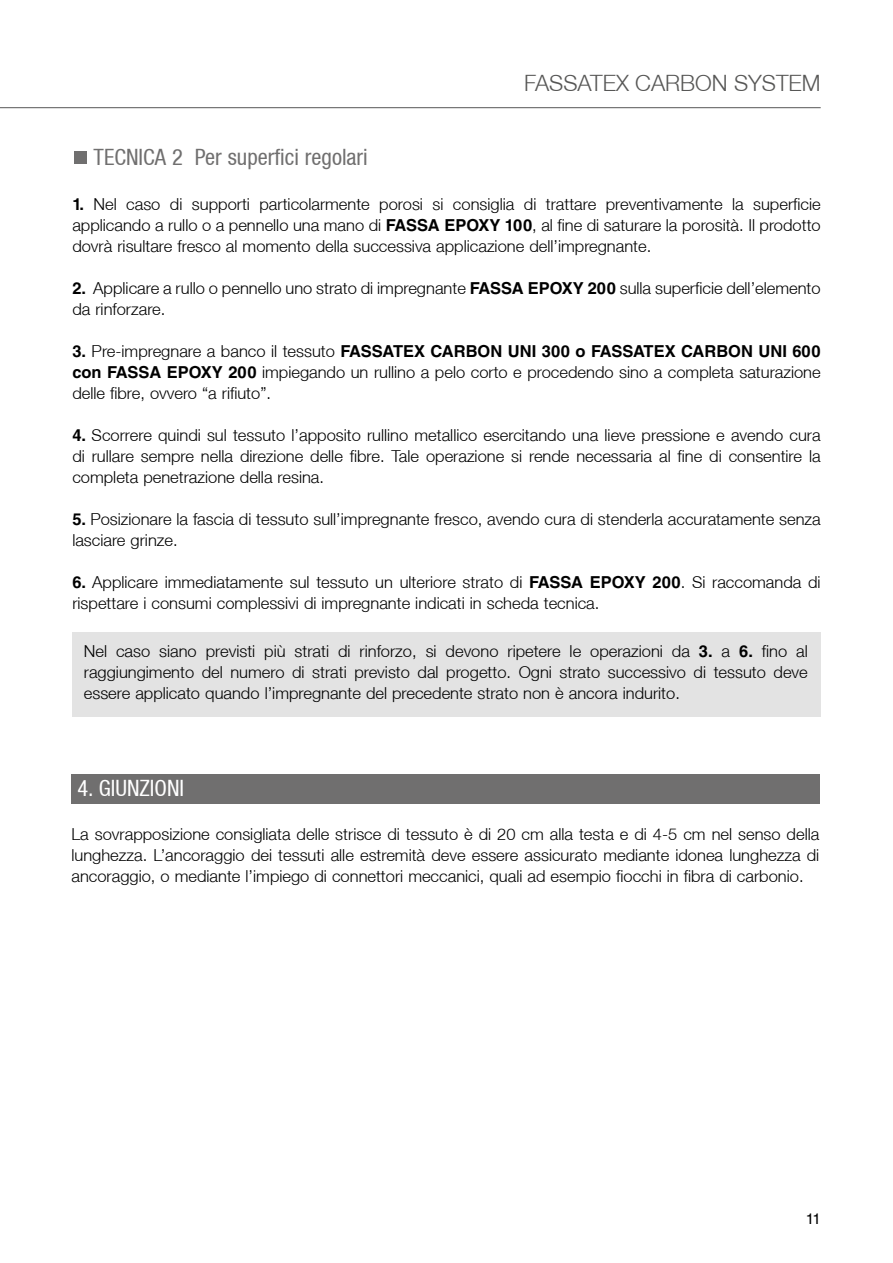
<style>
.page{position:relative;width:893px;height:1263px;background:#fff}
.page>*{position:absolute;margin:0;border:0;box-sizing:border-box;transform-origin:0 0}
.t1{font:condensed 22.5px "Helvetica Neue LT";color:#706f6f}
.t2{font:300 22.5px "Helvetica Neue LT";color:#575756}
.t3{font:condensed 22.5px "Helvetica Neue LT";color:#fff}
.t4{font:300 16.5px/21px "Helvetica Neue LT";color:#000;text-align:justify}
.t5{font:700 16.5px "Helvetica LT Std";color:#000}
.t6{font:15px "Helvetica LT Std";color:#000}
.s1{font-family:"Helvetica LT Std";font-weight:700}
.s2{font-family:"Helvetica Neue LT";font-weight:300}
</style>
<div class="page">
<hr style="left:0;top:107px;width:821px;height:1px;background:#575756">
<div style="left:72px;top:632px;width:749px;height:85px;background:#e3e3e3"></div>
<div style="left:74px;top:151px;width:13px;height:13px;background:#706f6f"></div>
<div style="left:71px;top:774px;width:748px;height:29px;background:#706f6f"></div>
<h1 class="t1" style="left:94px;top:144px;width:276px">TECNICA 2 Per superfici regolari</h1>
<h1 class="t2" style="left:524px;top:69px;width:298px">FASSATEX CARBON SYSTEM</h1>
<p class="t4" style="left:72px;top:193px;width:750px"><span class="s1">1.</span> Nel caso di supporti particolarmente porosi si consiglia di trattare preventivamente la superficie applicando a rullo o a pennello una mano di <span class="s1">FASSA EPOXY 100</span>, al fine di saturare la porosità. Il prodotto dovrà risultare fresco al momento della successiva applicazione dell’impregnante.</p>
<p class="t4" style="left:72px;top:277px;width:750px"><span class="s1">2.</span> Applicare a rullo o pennello uno strato di impregnante <span class="s1">FASSA EPOXY 200</span> sulla superficie dell’elemento da rinforzare.</p>
<p class="t5" style="left:72px;top:341px;width:750px">3. <span class="s2">Pre-impregnare a banco il tessuto</span> FASSATEX CARBON UNI 300 o FASSATEX CARBON UNI 600</p>
<p class="t4" style="left:72px;top:361px;width:750px"><span class="s1">con FASSA EPOXY 200</span> impiegando un rullino a pelo corto e procedendo sino a completa saturazione delle fibre, ovvero “a rifiuto”.</p>
<p class="t4" style="left:72px;top:424px;width:750px"><span class="s1">4.</span> Scorrere quindi sul tessuto l’apposito rullino metallico esercitando una lieve pressione e avendo cura di rullare sempre nella direzione delle fibre. Tale operazione si rende necessaria al fine di consentire la completa penetrazione della resina.</p>
<p class="t4" style="left:72px;top:508px;width:750px"><span class="s1">5.</span> Posizionare la fascia di tessuto sull’impregnante fresco, avendo cura di stenderla accuratamente senza lasciare grinze.</p>
<p class="t4" style="left:72px;top:571px;width:750px"><span class="s1">6.</span> Applicare immediatamente sul tessuto un ulteriore strato di <span class="s1">FASSA EPOXY 200</span>. Si raccomanda di rispettare i consumi complessivi di impregnante indicati in scheda tecnica.</p>
<p class="t4" style="left:84px;top:640px;width:725px">Nel caso siano previsti più strati di rinforzo, si devono ripetere le operazioni da <span class="s1">3.</span> a <span class="s1">6.</span> fino al raggiungimento del numero di strati previsto dal progetto. Ogni strato successivo di tessuto deve essere applicato quando l’impregnante del precedente strato non è ancora indurito.</p>
<h1 class="t3" style="left:77px;top:775px;width:108px">4. GIUNZIONI</h1>
<p class="t4" style="left:71px;top:823px;width:749px">La sovrapposizione consigliata delle strisce di tessuto è di 20 cm alla testa e di 4-5 cm nel senso della lunghezza. L’ancoraggio dei tessuti alle estremità deve essere assicurato mediante idonea lunghezza di ancoraggio, o mediante l’impiego di connettori meccanici, quali ad esempio fiocchi in fibra di carbonio.</p>
<p class="t6" style="left:806px;top:1210px;width:16px">11</p>
</div>
